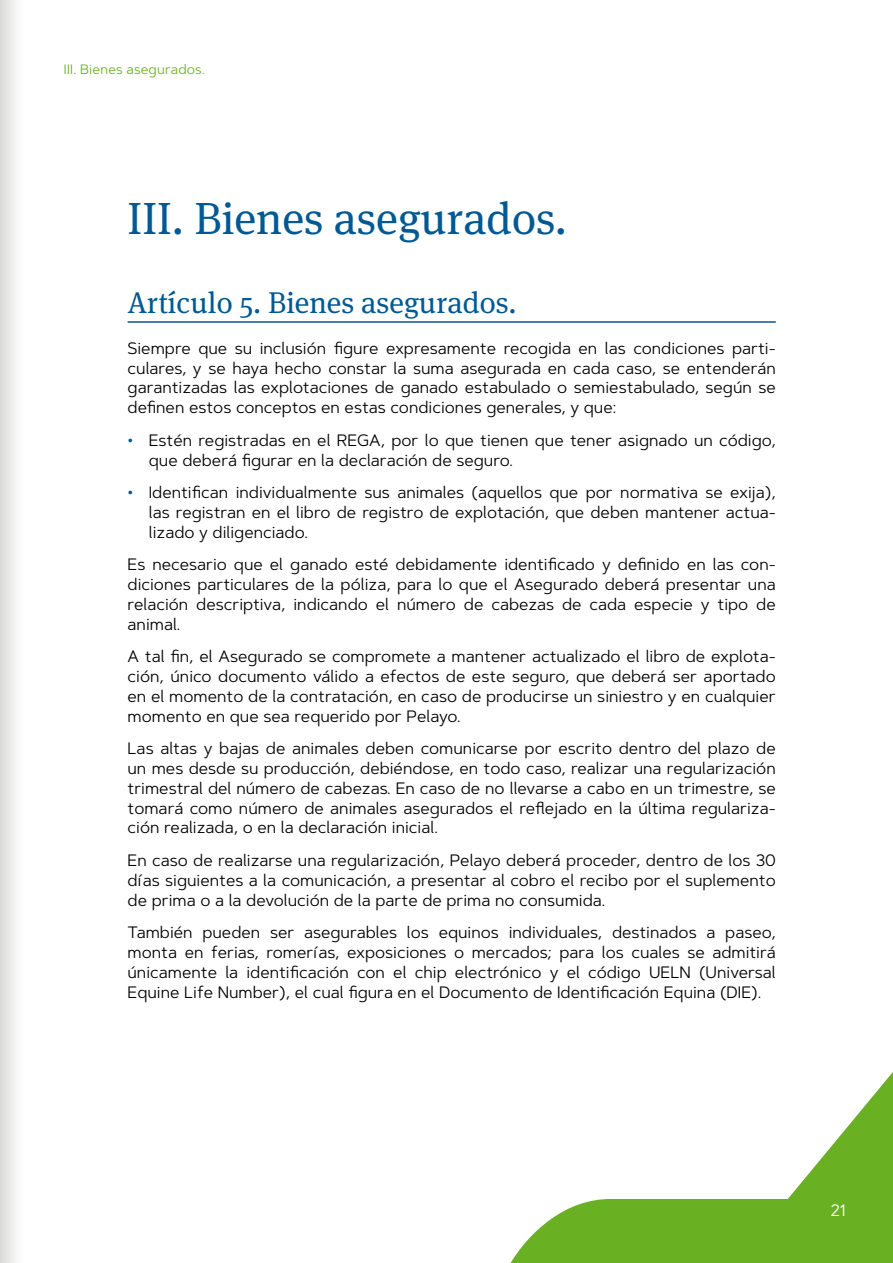
<style>
.page{position:relative;width:893px;height:1263px;background:#fff}
.page>*{position:absolute;margin:0;border:0;box-sizing:border-box;transform-origin:0 0}
.T1{font:45px "Meta Serif Pro";color:#005993}
.Cláusulas_Riesgos_Extraordinarios{font:30px "Meta Serif Pro";color:#005993}
.Base{font:16.5px/19.8px "Artegra Sans";color:#000;text-align:justify}
.t1{font:16.5px "Artegra Sans";color:#fff}
.Encabezado_Interior_der_Maqueta{font:13.5px "Artegra Sans";letter-spacing:.015em;color:#6ab023}
.s1{color:#005993}
</style>
<div class="page">
<svg style="left:510px;top:1072px;width:383px;height:191px"></svg>
<hr style="left:128px;top:321px;width:648px;height:2px;background:#005993">
<div style="left:0;top:0;width:40px;height:1263px;background:linear-gradient(to right,#e3e2e2,#fff)"></div>
<p class="Encabezado_Interior_der_Maqueta" style="left:64px;top:60px;width:143px">III. Bienes asegurados.</p>
<p class="T1" style="left:128px;top:186px;width:441px">III. Bienes asegurados.</p>
<p class="Cláusulas_Riesgos_Extraordinarios" style="left:128px;top:281px;width:391px">Artículo 5. Bienes asegurados.</p>
<p class="Base" style="left:128px;top:338px;width:650px">Siempre que su inclusión figure expresamente recogida en las condiciones parti&shy;culares, y se haya hecho constar la suma asegurada en cada caso, se entenderán garantizadas las explotaciones de ganado estabulado o semiestabulado, según se definen estos conceptos en estas condiciones generales, y que:</p>
<p class="Base" style="left:149px;top:430px;width:628px;text-indent:-21px"><span class="s1">•</span> Estén registradas en el REGA, por lo que tienen que tener asignado un código, que deberá figurar en la declaración de seguro.</p>
<p class="Base" style="left:149px;top:482px;width:628px;text-indent:-21px"><span class="s1">•</span> Identifican individualmente sus animales (aquellos que por normativa se exija), las registran en el libro de registro de explotación, que deben mantener actua&shy;lizado y diligenciado.</p>
<p class="Base" style="left:128px;top:554px;width:650px">Es necesario que el ganado esté debidamente identificado y definido en las con&shy;diciones particulares de la póliza, para lo que el Asegurado deberá presentar una relación descriptiva, indicando el número de cabezas de cada especie y tipo de animal.</p>
<p class="Base" style="left:128px;top:646px;width:650px">A tal fin, el Asegurado se compromete a mantener actualizado el libro de explota&shy;ción, único documento válido a efectos de este seguro, que deberá ser aportado en el momento de la contratación, en caso de producirse un siniestro y en cualquier momento en que sea requerido por Pelayo.</p>
<p class="Base" style="left:128px;top:738px;width:650px">Las altas y bajas de animales deben comunicarse por escrito dentro del plazo de un mes desde su producción, debiéndose, en todo caso, realizar una regularización trimestral del número de cabezas. En caso de no llevarse a cabo en un trimestre, se tomará como número de animales asegurados el reflejado en la última regulariza&shy;ción realizada, o en la declaración inicial.</p>
<p class="Base" style="left:128px;top:850px;width:650px">En caso de realizarse una regularización, Pelayo deberá proceder, dentro de los 30 días siguientes a la comunicación, a presentar al cobro el recibo por el suplemento de prima o a la devolución de la parte de prima no consumida.</p>
<p class="Base" style="left:128px;top:922px;width:650px">También pueden ser asegurables los equinos individuales, destinados a paseo, monta en ferias, romerías, exposiciones o mercados; para los cuales se admitirá únicamente la identificación con el chip electrónico y el código UELN (Universal Equine Life Number), el cual figura en el Documento de Identificación Equina (DIE).</p>
<p class="t1" style="left:831px;top:1198px;width:16px">21</p>
</div>
